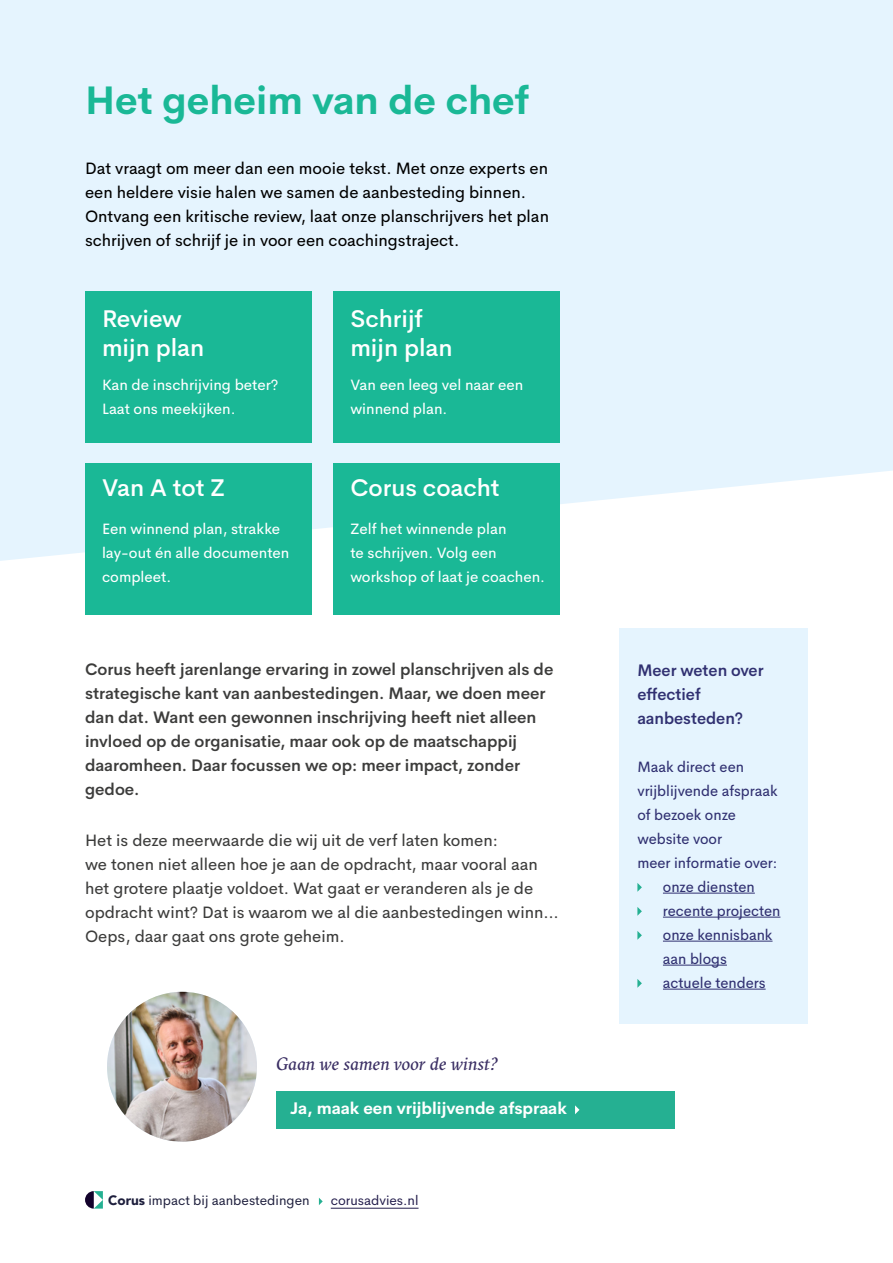
<style>
.page{position:relative;width:893px;height:1263px;background:#fff}
.page>*{position:absolute;margin:0;border:0;box-sizing:border-box;transform-origin:0 0}
.t1{font:700 39px "Cerebri Sans Pro";color:#1ab896}
.t2{font:500 24px/28.8px "Cerebri Sans Pro";color:#fff}
.t3{font:italic 18px "GT Sectra";letter-spacing:-.005em;color:#3a2e63}
.t4{font:600 16.5px/24px "Cerebri Sans Pro";color:#3c3c3b}
.t5{font:16.5px/24px "Cerebri Sans Pro";color:#3c3c3b}
.t6{font:16.5px/24px "Cerebri Sans Pro";color:#000}
.t7{font:600 16.5px/24px "Cerebri Sans Pro";color:#303071}
.t8{font:700 16.5px "Cerebri Sans Pro";color:#fff}
.t9{font:15px/24px "Cerebri Sans Pro";color:#fff}
.t10{font:15px "Cerebri Sans Pro";color:#303071}
.t11{font:13.5px "Cerebri Sans Pro";color:#1e1f3d}
.t12{font:13.5px "Cerebri Sans Pro";color:#231d4c}
.s1{font-family:"Avenir LT Std";font-weight:900}
</style>
<div class="page">
<svg style="left:85px;top:1191px;width:18px;height:18px"></svg>
<hr style="left:331px;top:1208px;width:88px;height:1px;background:#231d4c">
<svg style="left:319px;top:1198px;width:4px;height:7px"></svg>
<div style="left:619px;top:629px;width:189px;height:395px;background:#e5f4fe"></div>
<hr style="left:663px;top:893px;width:92px;height:1px;background:#303071">
<hr style="left:663px;top:917px;width:117px;height:1px;background:#303071">
<hr style="left:663px;top:941px;width:109px;height:1px;background:#303071">
<hr style="left:663px;top:965px;width:64px;height:1px;background:#303071">
<hr style="left:663px;top:989px;width:103px;height:1px;background:#303071">
<svg style="left:637px;top:883px;width:5px;height:9px"></svg>
<svg style="left:637px;top:907px;width:5px;height:9px"></svg>
<svg style="left:637px;top:931px;width:5px;height:9px"></svg>
<svg style="left:637px;top:979px;width:5px;height:9px"></svg>
<div style="left:0;top:0;width:893px;height:561px;background:#e5f4fe"></div>
<div style="left:85px;top:291px;width:227px;height:152px;background:#1ab896"></div>
<div style="left:333px;top:291px;width:227px;height:152px;background:#1ab896"></div>
<div style="left:85px;top:463px;width:227px;height:151px;background:#1ab896"></div>
<div style="left:333px;top:463px;width:227px;height:151px;background:#1ab896"></div>
<div style="left:276px;top:1091px;width:399px;height:37px;background:#25b092"></div>
<svg style="left:575px;top:1105px;width:4px;height:9px"></svg>
<img style="left:107px;top:992px;width:150px;height:150px;border-radius:75px">
<h1 class="t1" style="left:85px;top:69px;width:445px">Het geheim van de chef</h1>
<p class="t6" style="left:85px;top:155px;width:465px">Dat vraagt om meer dan een mooie tekst. Met onze experts en een heldere visie halen we samen de aanbesteding binnen.<br>Ontvang een kritische review, laat onze planschrijvers het plan schrijven of schrijf je in voor een coachingstraject.</p>
<h2 class="t2" style="left:102px;top:302px;width:104px">Review mijn plan</h2>
<p class="t9" style="left:102px;top:372px;width:178px">Kan de inschrijving beter?<br>Laat ons meekijken.</p>
<h2 class="t2" style="left:102px;top:471px;width:124px">Van A tot Z</h2>
<p class="t9" style="left:102px;top:516px;width:189px">Een winnend plan, strakke lay-out én alle documenten compleet.</p>
<h2 class="t2" style="left:350px;top:302px;width:104px">Schrijf mijn plan</h2>
<p class="t9" style="left:350px;top:372px;width:174px">Van een leeg vel naar een winnend plan.</p>
<h2 class="t2" style="left:350px;top:471px;width:151px">Corus coacht</h2>
<p class="t9" style="left:350px;top:516px;width:196px">Zelf het winnende plan<br>te schrijven. Volg een workshop of laat je coachen.</p>
<p class="t4" style="left:85px;top:655px;width:470px">Corus heeft jarenlange ervaring in zowel planschrijven als de strategische kant van aanbestedingen. Maar, we doen meer dan dat. Want een gewonnen inschrijving heeft niet alleen invloed op de organisatie, maar ook op de maatschappij daaromheen. Daar focussen we op: meer impact, zonder gedoe.</p>
<p class="t5" style="left:85px;top:827px;width:475px">Het is deze meerwaarde die wij uit de verf laten komen:<br>we tonen niet alleen hoe je aan de opdracht, maar vooral aan het grotere plaatje voldoet. Wat gaat er veranderen als je de opdracht wint? Dat is waarom we al die aanbestedingen winn… Oeps, daar gaat ons grote geheim.</p>
<p class="t3" style="left:276px;top:1053px;width:222px">Gaan we samen voor de winst?</p>
<p class="t8" style="left:290px;top:1095px;width:278px">Ja, maak een vrijblijvende afspraak</p>
<p class="t11" style="left:108px;top:1190px;width:203px"><span class="s1">Corus</span> impact bij aanbestedingen</p>
<p class="t12" style="left:331px;top:1190px;width:89px">corusadvies.nl</p>
<p class="t7" style="left:637px;top:657px;width:128px">Meer weten over effectief aanbesteden?</p>
<p class="t10" style="left:637px;top:755px;width:108px">Maak direct een</p>
<p class="t10" style="left:637px;top:779px;width:142px">vrijblijvende afspraak</p>
<p class="t10" style="left:637px;top:803px;width:100px">of bezoek onze</p>
<p class="t10" style="left:637px;top:827px;width:86px">website voor</p>
<p class="t10" style="left:637px;top:851px;width:141px">meer informatie over:</p>
<p class="t10" style="left:663px;top:875px;width:93px">onze diensten</p>
<p class="t10" style="left:663px;top:899px;width:119px">recente projecten</p>
<p class="t10" style="left:663px;top:923px;width:111px">onze kennisbank</p>
<p class="t10" style="left:663px;top:947px;width:65px">aan blogs</p>
<p class="t10" style="left:663px;top:971px;width:104px">actuele tenders</p>
</div>
